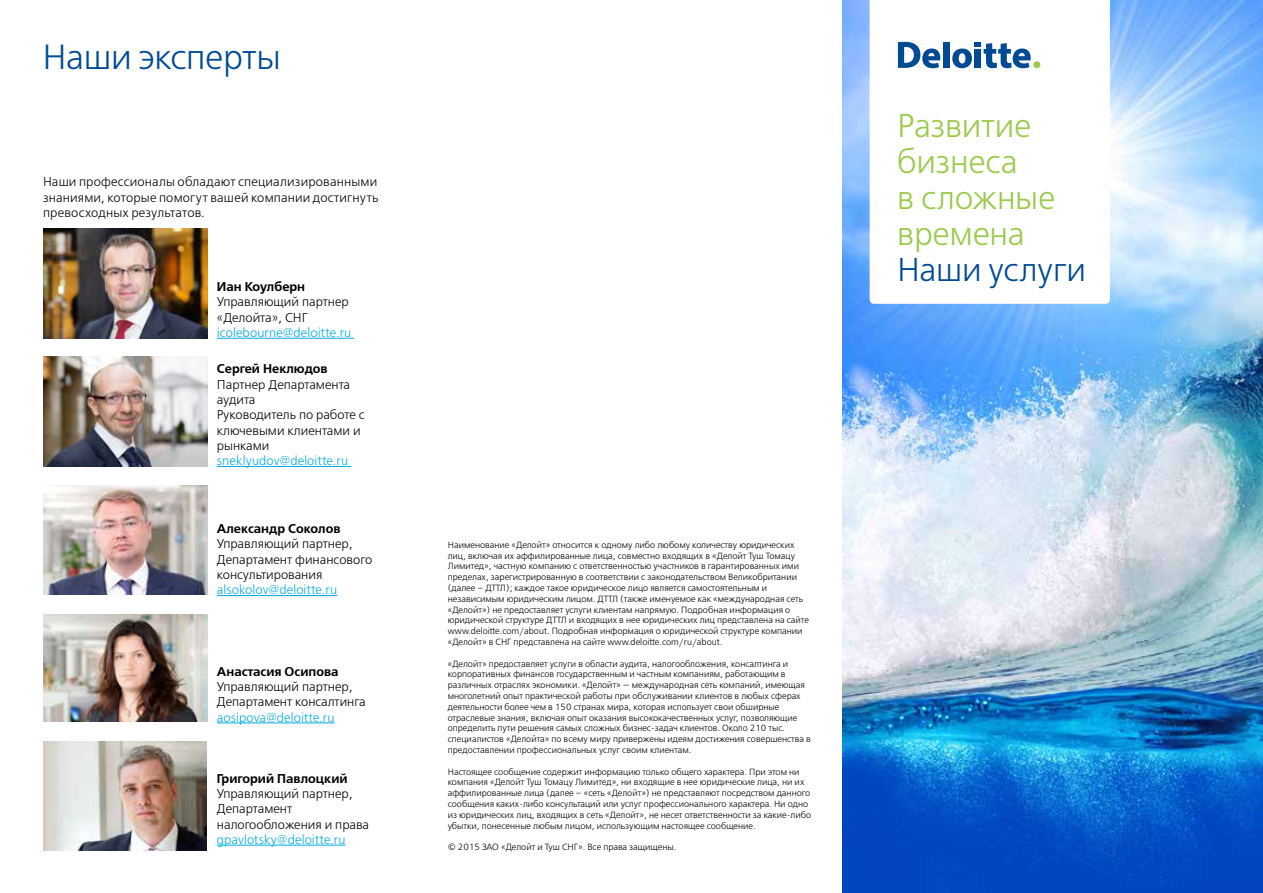
<style>
.page{position:relative;width:1263px;height:893px;background:#fff}
.page>*{position:absolute;margin:0;border:0;box-sizing:border-box;transform-origin:0 0}
.t1{font:300 34.95px "Free Set";letter-spacing:-.01em;color:#004a94}
.t2{font:300 33px/36px "Free Set";letter-spacing:-.005em;color:#99ca49}
.t3{font:300 33px "Free Set";letter-spacing:-.01em;color:#004a94}
.t4{font:300 12.75px/15.3px "Free Set";color:#000}
.t5{font:300 12.75px "Free Set";letter-spacing:.01em;color:#00aae7}
.t6{font:600 12.75px "Free Set";color:#000}
.t7{font:300 9px/10.8px "Free Set";color:#000}
</style>
<div class="page">
<img style="left:842px;top:0;width:421px;height:893px">
<svg style="left:870px;top:0;width:240px;height:304px"></svg>
<div style="left:943px;top:42px;width:6px;height:26px;background:#004a94"></div>
<svg style="left:952px;top:42px;width:79px;height:26px"></svg>
<div style="left:1033px;top:61px;width:7px;height:7px;background:#99ca49;border-radius:50%"></div>
<svg style="left:898px;top:42px;width:42px;height:26px"></svg>
<img style="left:43px;top:614px;width:164px;height:108px">
<img style="left:43px;top:741px;width:164px;height:110px">
<hr style="left:217px;top:723px;width:118px;height:1px;background:#00aae7">
<hr style="left:217px;top:845px;width:129px;height:1px;background:#00aae7">
<hr style="left:217px;top:338px;width:137px;height:1px;background:#00aae7">
<hr style="left:217px;top:466px;width:134px;height:1px;background:#00aae7">
<hr style="left:217px;top:595px;width:120px;height:1px;background:#00aae7">
<img style="left:43px;top:229px;width:164px;height:109px">
<img style="left:43px;top:357px;width:164px;height:109px">
<img style="left:43px;top:485px;width:164px;height:109px">
<h1 class="t1" style="left:43px;top:37px;width:240px">Наши эксперты</h1>
<h3 class="t4" style="left:43px;top:174px;width:337px;line-height:15.8px;text-align:justify">Наши профессионалы обладают специализированными знаниями, которые помогут вашей компании достигнуть превосходных результатов.</h3>
<h3 class="t6" style="left:217px;top:279px;width:90px">Иан Коулберн</h3>
<h3 class="t4" style="left:217px;top:295px;width:133px">Управляющий партнер «Делойта», СНГ</h3>
<h3 class="t5" style="left:217px;top:325px;width:136px">icolebourne@deloitte.ru</h3>
<h3 class="t6" style="left:217px;top:361px;width:112px">Сергей Неклюдов</h3>
<h3 class="t4" style="left:217px;top:377px;width:149px">Партнер Департамента аудита<br>Руководитель по работе с ключевыми клиентами и рынками</h3>
<h3 class="t5" style="left:217px;top:453px;width:133px">sneklyudov@deloitte.ru</h3>
<h3 class="t6" style="left:217px;top:521px;width:125px">Александр Соколов</h3>
<h3 class="t4" style="left:217px;top:537px;width:157px">Управляющий партнер,<br>Департамент финансового консультирования</h3>
<h3 class="t5" style="left:217px;top:582px;width:122px">alsokolov@deloitte.ru</h3>
<h3 class="t6" style="left:217px;top:664px;width:123px">Анастасия Осипова</h3>
<h3 class="t4" style="left:217px;top:679px;width:150px">Управляющий партнер,<br>Департамент консалтинга</h3>
<h3 class="t5" style="left:217px;top:710px;width:119px">aosipova@deloitte.ru</h3>
<h3 class="t6" style="left:217px;top:771px;width:132px">Григорий Павлоцкий</h3>
<h3 class="t4" style="left:217px;top:786px;width:154px">Управляющий партнер,<br>Департамент налогообложения и права</h3>
<h3 class="t5" style="left:217px;top:832px;width:130px">gpavlotsky@deloitte.ru</h3>
<p class="t7" style="left:448px;top:539px;width:363px">Наименование «Делойт» относится к одному либо любому количеству юридических лиц, включая их аффилированные лица, совместно входящих в «Делойт Туш Томацу Лимитед», частную компанию с ответственностью участников в гарантированных ими пределах, зарегистрированную в соответствии с законодательством Великобритании (далее – ДТТЛ); каждое такое юридическое лицо является самостоятельным и независимым юридическим лицом. ДТТЛ (также именуемое как «международная сеть «Делойт») не предоставляет услуги клиентам напрямую. Подробная информация о юридической структуре ДТТЛ и входящих в нее юридических лиц представлена на сайте www.deloitte.com/about. Подробная информация о юридической структуре компании «Делойт» в СНГ представлена на сайте www.deloitte.com/ru/about.</p>
<p class="t7" style="left:448px;top:658px;width:364px">«Делойт» предоставляет услуги в области аудита, налогообложения, консалтинга и корпоративных финансов государственным и частным компаниям, работающим в различных отраслях экономики. «Делойт» — международная сеть компаний, имеющая многолетний опыт практической работы при обслуживании клиентов в любых сферах деятельности более чем в 150 странах мира, которая использует свои обширные отраслевые знания, включая опыт оказания высококачественных услуг, позволяющие определить пути решения самых сложных бизнес-задач клиентов. Около 210 тыс. специалистов «Делойта» по всему миру привержены идеям достижения совершенства в предоставлении профессиональных услуг своим клиентам.</p>
<p class="t7" style="left:448px;top:766px;width:365px">Настоящее сообщение содержит информацию только общего характера. При этом ни компания «Делойт Туш Томацу Лимитед», ни входящие в нее юридические лица, ни их аффилированные лица (далее – «сеть «Делойт») не представляют посредством данного сообщения каких-либо консультаций или услуг профессионального характера. Ни одно из юридических лиц, входящих в сеть «Делойт», не несет ответственности за какие-либо убытки, понесенные любым лицом, использующим настоящее сообщение.</p>
<p class="t7" style="left:448px;top:842px;width:230px">© 2015 ЗАО «Делойт и Туш СНГ». Все права защищены.</p>
<h2 class="t2" style="left:897px;top:108px;width:159px">Развитие бизнеса<br>в сложные времена</h2>
<h2 class="t3" style="left:897px;top:250px;width:190px">Наши услуги</h2>
</div>
